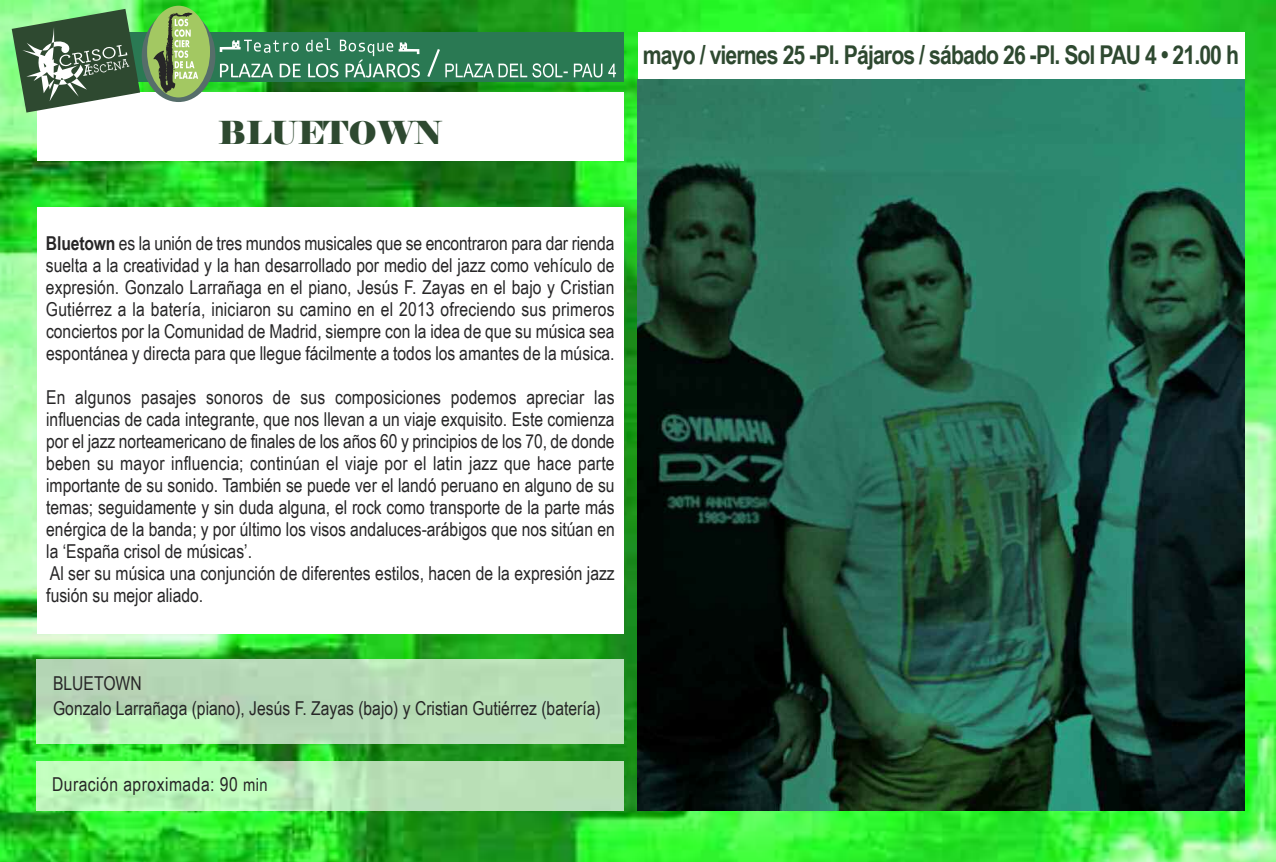
<style>
.page{position:relative;width:1276px;height:862px;background:#fff}
.page>*{position:absolute;margin:0;border:0;box-sizing:border-box;transform-origin:0 0}
.t1{font:31.5px "Elephant";letter-spacing:-.005em;color:#2e4930}
.t2{font:700 25.88px "Arial Narrow";letter-spacing:-.035em;color:#2e4930}
.t3{font:19.12px/22.1px "Arial Narrow";color:#272627}
.t4{font:19.12px "Arial Narrow";letter-spacing:.025em;color:#272627}
.s1{font-weight:700}
.s2{font-size:18px}
</style>
<div class="page">
<img style="left:0;top:0;width:1276px;height:861px">
<div style="left:37px;top:207px;width:586px;height:427px;background:#fff"></div>
<img style="left:37px;top:659px;width:586px;height:83px">
<img style="left:37px;top:760px;width:586px;height:49px">
<img style="left:638px;top:80px;width:606px;height:729px">
<div style="left:638px;top:32px;width:606px;height:46px;background:#fff"></div>
<div style="left:37px;top:92px;width:586px;height:69px;background:#fff"></div>
<div style="left:37px;top:32px;width:586px;height:50px;background:#2a7953"></div>
<svg style="left:12px;top:9px;width:128px;height:103px;background:#648766"></svg>
<div style="left:142px;top:10px;width:73px;height:92px;background:#566e6a;border-radius:50%"></div>
<div style="left:147px;top:6px;width:63px;height:91px;background:#a3c862;border-radius:50%"></div>
<svg style="left:153px;top:13px;width:45px;height:81px"></svg>
<svg style="left:220px;top:38px;width:396px;height:40px"></svg>
<h1 class="t1" style="left:218px;top:113px;width:226px">BLUETOWN</h1>
<h2 class="t2" style="left:643px;top:40px;width:597px">mayo / viernes 25 -Pl. Pájaros / sábado 26 -Pl. Sol PAU 4 • 21.00 h</h2>
<p class="t3" style="left:46px;top:232px;width:570px;text-align:justify"><span class="s1">Bluetown</span> es la unión de tres mundos musicales que se encontraron para dar rienda suelta a la creatividad y la han desarrollado por medio del jazz como vehículo de expresión. Gonzalo Larrañaga en el piano, Jesús F. Zayas en el bajo y Cristian Gutiérrez a la batería, iniciaron su camino en el 2013 ofreciendo sus primeros conciertos por la Comunidad de Madrid, siempre con la idea de que su música sea espontánea y directa para que llegue fácilmente a todos los amantes de la música.</p>
<p class="t3" style="left:46px;top:385px;width:570px">En algunos pasajes sonoros de sus composiciones podemos apreciar las influencias de cada integrante, que nos llevan a un viaje exquisito. Este comienza por el jazz norteamericano de finales de los años 60 y principios de los 70, de donde beben su mayor influencia; continúan el viaje por el latin jazz que hace parte importante de su sonido. También se puede ver el landó peruano en alguno de su temas; seguidamente y sin duda alguna, el rock como transporte de la parte más enérgica de la banda; y por último los visos andaluces-arábigos que nos sitúan en la ‘España crisol de músicas’.<br>Al ser su música una conjunción de diferentes estilos, hacen de la expresión jazz fusión su mejor aliado.</p>
<p class="t3" style="left:53px;top:670px;width:549px;line-height:24.8px">BLUETOWN<br>Gonzalo Larrañaga (piano), Jesús F. Zayas (bajo) y Cristian Gutiérrez (batería)</p>
<p class="t4" style="left:52px;top:772px;width:217px">Duración aproximada: 90 <span class="s2">min</span></p>
</div>
